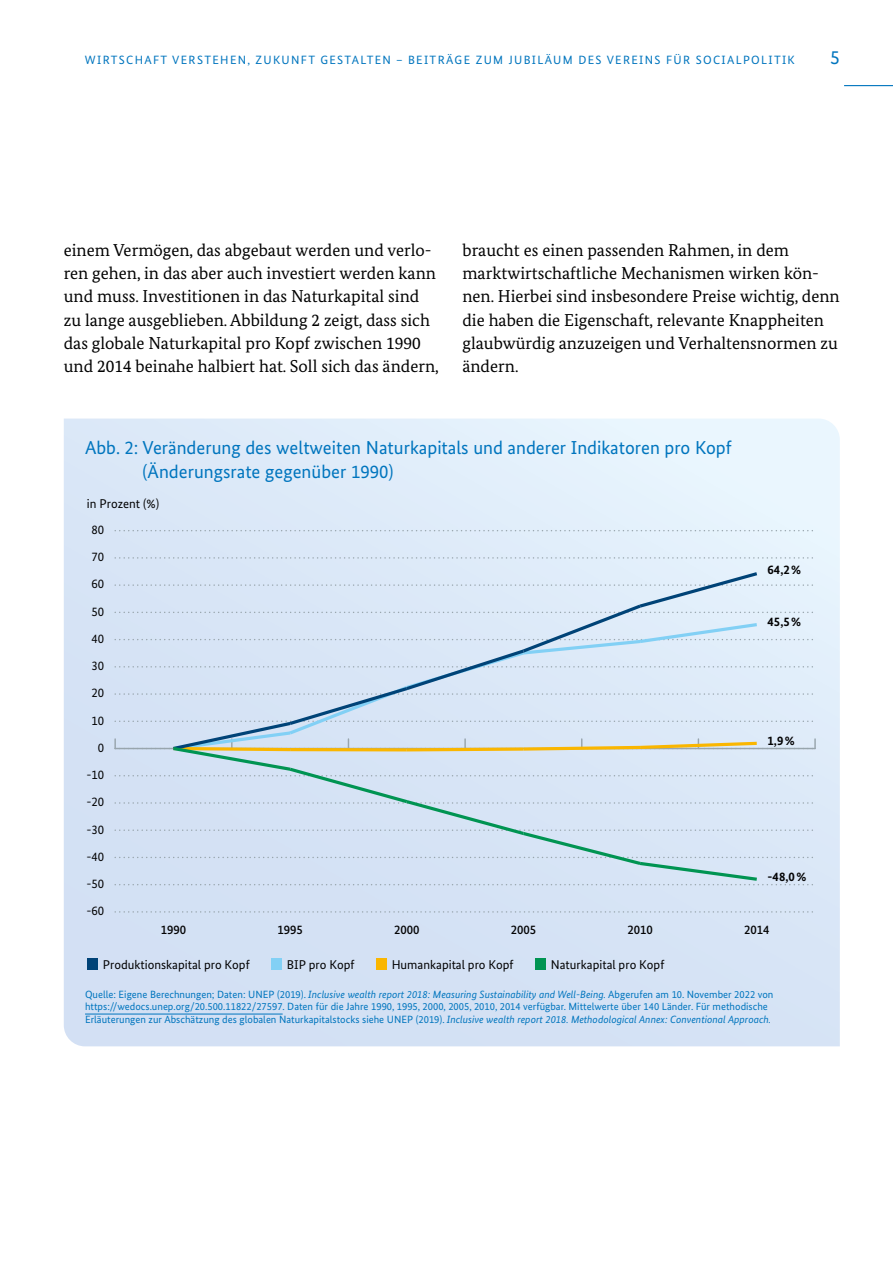
<style>
.page{position:relative;width:893px;height:1263px;background:#fff}
.page>*{position:absolute;margin:0;border:0;box-sizing:border-box;transform-origin:0 0}
.t1{font:19.5px "Bundes Sans";color:#0075be}
.t2{font:18.75px/23.2px "Bundes Sans";color:#0075be}
.t3{font:17.25px/23.2px "Bundes Serif";color:#000}
.t4{font:12.75px "Bundes Sans";color:#030304}
.t5{font:500 12.75px "Bundes Sans";color:#030304}
.t6{font:700 12.75px "Bundes Sans";color:#030304}
.t7{font:12px "Bundes Sans";letter-spacing:.11em;color:#0075be}
.t8{font:10.5px/12.6px "Bundes Sans";color:#0075be}
.s1{font-style:italic}
</style>
<div class="page">
<hr style="left:844px;top:85px;width:49px;height:1px;background:#0075be">
<svg style="left:64px;top:418px;width:776px;height:628px;background:#dae7f7"></svg>
<div style="left:535px;top:958px;width:11px;height:11px;background:#009452"></div>
<div style="left:87px;top:958px;width:11px;height:11px;background:#004377"></div>
<div style="left:376px;top:958px;width:11px;height:11px;background:#fab600"></div>
<div style="left:271px;top:958px;width:11px;height:11px;background:#82d0f5"></div>
<svg style="left:115px;top:911px;width:700px;height:2px"></svg>
<svg style="left:115px;top:557px;width:700px;height:2px"></svg>
<svg style="left:115px;top:530px;width:700px;height:1px"></svg>
<svg style="left:114px;top:570px;width:702px;height:315px;background:#d4e2f1"></svg>
<hr style="left:85px;top:1014px;width:198px;height:1px;background:#0075be">
<p class="t7" style="left:85px;top:53px;width:711px">WIRTSCHAFT VERSTEHEN, ZUKUNFT GESTALTEN – BEITRÄGE ZUM JUBILÄUM DES VEREINS FÜR SOCIALPOLITIK</p>
<p class="t1" style="left:830px;top:46px;width:11px">5</p>
<p class="t3" style="left:64px;top:238px;width:376px">einem Vermögen, das abgebaut werden und verlo&shy;ren gehen, in das aber auch investiert werden kann und muss. Investitionen in das Naturkapital sind zu lange ausgeblieben. Abbildung 2 zeigt, dass sich das globale Naturkapital pro Kopf zwischen 1990 und 2014 beinahe halbiert hat. Soll sich das ändern,</p>
<p class="t3" style="left:462px;top:238px;width:379px">braucht es einen passenden Rahmen, in dem marktwirtschaftliche Mechanismen wirken kön&shy;nen. Hierbei sind insbesondere Preise wichtig, denn die haben die Eigenschaft, relevante Knappheiten glaubwürdig anzuzeigen und Verhaltensnormen zu ändern.</p>
<p class="t2" style="left:143px;top:436px;width:591px;text-indent:-58px">Abb. 2: Veränderung des weltweiten Naturkapitals und anderer Indikatoren pro Kopf (Änderungsrate gegenüber 1990)</p>
<p class="t4" style="left:87px;top:496px;width:74px">in Prozent (%)</p>
<p class="t4" style="left:91px;top:522px;width:14px">80</p>
<p class="t4" style="left:91px;top:550px;width:14px">70</p>
<p class="t4" style="left:91px;top:577px;width:14px">60</p>
<p class="t4" style="left:91px;top:604px;width:14px">50</p>
<p class="t4" style="left:91px;top:631px;width:14px">40</p>
<p class="t4" style="left:91px;top:659px;width:14px">30</p>
<p class="t4" style="left:91px;top:686px;width:14px">20</p>
<p class="t4" style="left:91px;top:713px;width:14px">10</p>
<p class="t4" style="left:98px;top:740px;width:8px">0</p>
<p class="t4" style="left:86px;top:767px;width:19px">-10</p>
<p class="t4" style="left:86px;top:795px;width:19px">-20</p>
<p class="t4" style="left:86px;top:822px;width:19px">-30</p>
<p class="t4" style="left:86px;top:849px;width:19px">-40</p>
<p class="t4" style="left:86px;top:876px;width:19px">-50</p>
<p class="t4" style="left:86px;top:904px;width:19px">-60</p>
<p class="t5" style="left:161px;top:922px;width:27px">1990</p>
<p class="t5" style="left:277px;top:922px;width:27px">1995</p>
<p class="t5" style="left:394px;top:922px;width:27px">2000</p>
<p class="t5" style="left:511px;top:922px;width:27px">2005</p>
<p class="t5" style="left:627px;top:922px;width:27px">2010</p>
<p class="t4" style="left:103px;top:957px;width:148px">Produktionskapital pro Kopf</p>
<p class="t4" style="left:287px;top:957px;width:69px">BIP pro Kopf</p>
<p class="t4" style="left:392px;top:957px;width:124px">Humankapital pro Kopf</p>
<p class="t4" style="left:551px;top:957px;width:115px">Naturkapital pro Kopf</p>
<p class="t6" style="left:768px;top:562px;width:35px">64,2 %</p>
<p class="t6" style="left:768px;top:614px;width:35px">45,5 %</p>
<p class="t6" style="left:768px;top:733px;width:29px">1,9 %</p>
<p class="t6" style="left:768px;top:869px;width:40px">-48,0 %</p>
<p class="t5" style="left:744px;top:922px;width:27px">2014</p>
<p class="t8" style="left:85px;top:988px;width:690px">Quelle: Eigene Berechnungen; Daten: UNEP (2019). <span class="s1">Inclusive wealth report 2018: Measuring Sustainability and Well-Being.</span> Abgerufen am 10. November 2022 von https://wedocs.unep.org/20.500.11822/27597. Daten für die Jahre 1990, 1995, 2000, 2005, 2010, 2014 verfügbar. Mittelwerte über 140 Länder. Für methodische<br>Erläuterungen zur Abschätzung des globalen Naturkapitalstocks siehe UNEP (2019). <span class="s1">Inclusive wealth report 2018. Methodological Annex: Conventional Approach.</span></p>
</div>
